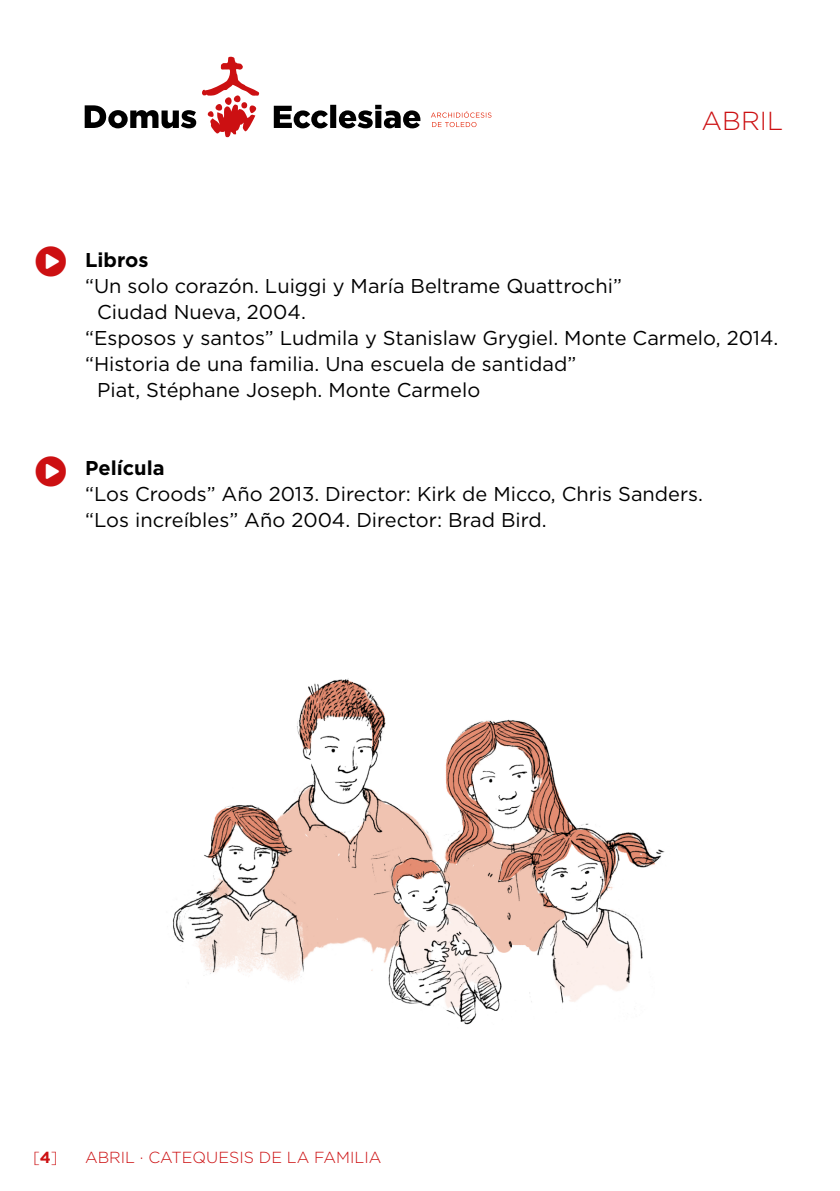
<style>
.page{position:relative;width:840px;height:1191px;background:#fff}
.page>*{position:absolute;margin:0;border:0;box-sizing:border-box;transform-origin:0 0}
.t1{font:300 26px "Gotham";color:#cc1012}
.t2{font:20px "Gotham";color:#000}
.t3{font:700 20px "Gotham";color:#000}
.t4{font:300 16px "Gotham";color:#cc1012}
.s1{font-weight:700}
</style>
<div class="page">
<svg style="left:202px;top:56px;width:57px;height:81px"></svg>
<svg style="left:273px;top:105px;width:147px;height:23px"></svg>
<svg style="left:85px;top:105px;width:111px;height:23px"></svg>
<svg style="left:431px;top:111px;width:60px;height:16px"></svg>
<img style="left:172px;top:678px;width:493px;height:347px">
<p class="t1" style="left:701px;top:105px;width:83px">ABRIL</p>
<p class="t3" style="left:85px;top:247px;width:65px">Libros</p>
<p class="t2" style="left:85px;top:273px;width:538px">“Un solo corazón. Luiggi y María Beltrame Quattrochi”</p>
<p class="t2" style="left:97px;top:299px;width:210px">Ciudad Nueva, 2004.</p>
<p class="t2" style="left:85px;top:325px;width:694px">“Esposos y santos” Ludmila y Stanislaw Grygiel. Monte Carmelo, 2014.</p>
<p class="t2" style="left:85px;top:351px;width:492px">“Historia de una familia. Una escuela de santidad”</p>
<p class="t2" style="left:97px;top:377px;width:384px">Piat, Stéphane Joseph. Monte Carmelo</p>
<p class="t3" style="left:85px;top:455px;width:81px">Película</p>
<p class="t2" style="left:85px;top:481px;width:619px">“Los Croods” Año 2013. Director: Kirk de Micco, Chris Sanders.</p>
<p class="t2" style="left:85px;top:507px;width:463px">“Los increíbles” Año 2004. Director: Brad Bird.</p>
<p class="t4" style="left:33px;top:1147px;width:26px">[<span class="s1">4</span>]</p>
<p class="t4" style="left:85px;top:1147px;width:297px">ABRIL · CATEQUESIS DE LA FAMILIA</p>
</div>
